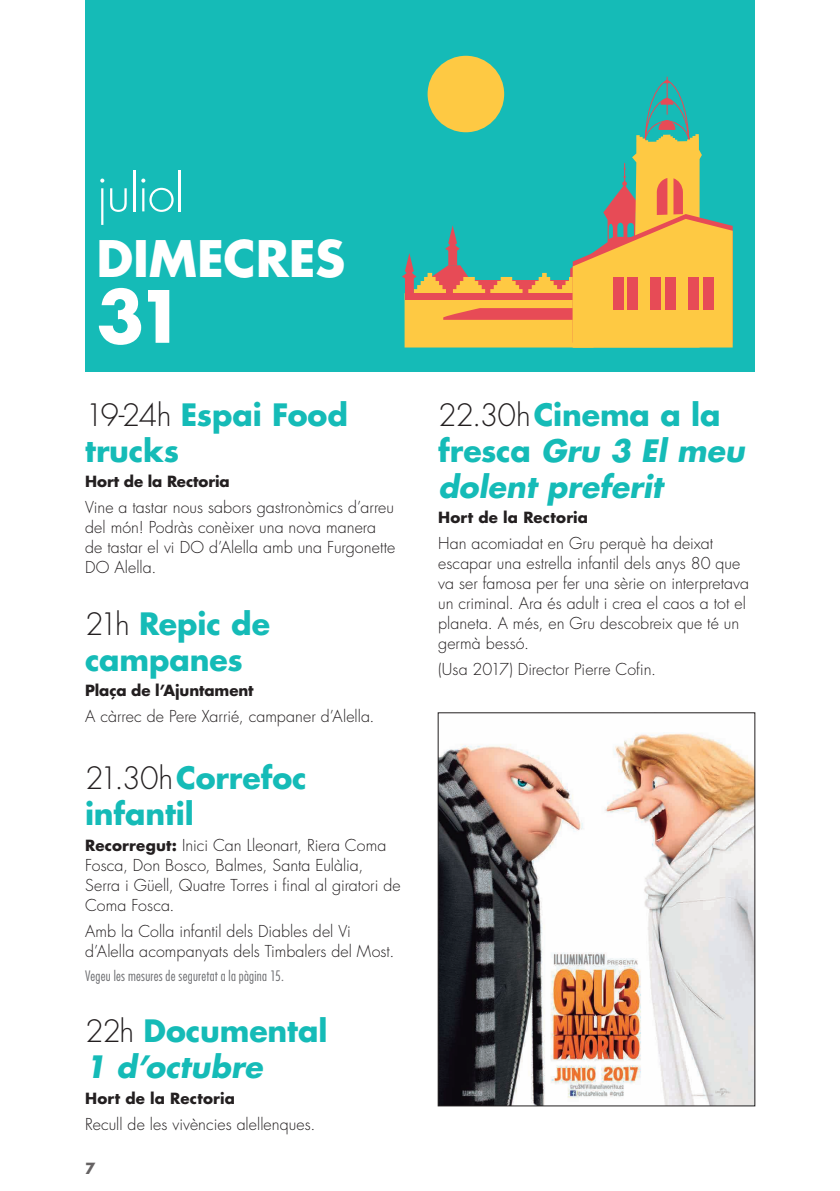
<style>
.page{position:relative;width:840px;height:1191px;background:#fff}
.page>*{position:absolute;margin:0;border:0;box-sizing:border-box;transform-origin:0 0}
.t1{font:700 70px "Futura Std";color:#fff}
.t2{font:300 50px "Futura Std";letter-spacing:-.025em;color:#fff}
.t3{font:700 49px "Futura Std";letter-spacing:-.005em;color:#fff}
.t4{font:700 30px/36px "Futura Std";letter-spacing:-.005em;color:#15bbb7}
.t5{font:italic 700 30px/36px "Futura Std";color:#15bbb7}
.t6{font:300 16px/20px "Futura Std";letter-spacing:.005em;color:#231f20}
.t7{font:700 15px "Futura Std";color:#231f20}
.t8{font:300 condensed 14px "Futura Std";letter-spacing:.02em;color:#6c6d70}
.s1{font-weight:300;color:#231f20}
.s2{font-weight:700;font-size:15px}
.s3{font-style:italic}
.s4{font-weight:300;font-style:normal;color:#231f20}
.s5{font-style:normal}
</style>
<div class="page">
<div style="left:85px;top:0;width:669px;height:371px;background:#15bbb7"></div>
<hr style="left:666px;top:77px;width:1px;height:37px;background:#e74b56">
<svg style="left:402px;top:80px;width:330px;height:267px"></svg>
<div style="left:612px;top:277px;width:11px;height:32px;background:#e74b56"></div>
<div style="left:627px;top:277px;width:10px;height:32px;background:#e74b56"></div>
<div style="left:650px;top:277px;width:10px;height:32px;background:#e74b56"></div>
<div style="left:665px;top:277px;width:10px;height:32px;background:#e74b56"></div>
<div style="left:687px;top:277px;width:11px;height:32px;background:#e74b56"></div>
<div style="left:702px;top:277px;width:11px;height:32px;background:#e74b56"></div>
<div style="left:427px;top:56px;width:77px;height:76px;background:#fec943;border-radius:50%"></div>
<img style="left:440px;top:733px;width:312px;height:371px">
<div style="left:438px;top:712px;width:316px;height:394px;border:1px solid #231f20"></div>
<h2 class="t2" style="left:96px;top:163px;width:90px">juliol</h2>
<h3 class="t3" style="left:96px;top:226px;width:250px">DIMECRES</h3>
<h1 class="t1" style="left:96px;top:270px;width:90px">31</h1>
<h3 class="t4" style="left:85px;top:396px;width:264px"><span class="s1">19-24h</span> Espai Food trucks</h3>
<p class="t7" style="left:85px;top:471px;width:146px">Hort de la Rectoria</p>
<p class="t6" style="left:85px;top:497px;width:311px">Vine a tastar nous sabors gastronòmics d’arreu del món! Podràs conèixer una nova manera de tastar el vi DO d’Alella amb una Furgonette DO Alella.</p>
<h3 class="t4" style="left:85px;top:605px;width:186px"><span class="s1">21h</span> Repic de campanes</h3>
<p class="t7" style="left:85px;top:680px;width:170px">Plaça de l’Ajuntament</p>
<p class="t6" style="left:85px;top:706px;width:291px">A càrrec de Pere Xarrié, campaner d’Alella.</p>
<h3 class="t4" style="left:85px;top:759px;width:223px"><span class="s1">21.30h</span>Correfoc infantil</h3>
<p class="t6" style="left:85px;top:835px;width:317px"><span class="s2">Recorregut:</span> Inici Can Lleonart, Riera Coma Fosca, Don Bosco, Balmes, Santa Eulàlia, Serra i Güell, Quatre Torres i final al giratori de Coma Fosca.</p>
<p class="t6" style="left:85px;top:921px;width:310px">Amb la Colla infantil dels Diables del Vi d’Alella acompanyats dels Timbalers del Most.</p>
<p class="t8" style="left:85px;top:968px;width:200px">Vegeu les mesures de seguretat a la pàgina 15.</p>
<h3 class="t4" style="left:85px;top:1012px;width:244px"><span class="s1">22h</span> Documental<br><span class="s3">1 d’octubre</span></h3>
<p class="t7" style="left:85px;top:1088px;width:151px">Hort de la Rectoria</p>
<p class="t6" style="left:85px;top:1114px;width:232px">Recull de les vivències alellenques.</p>
<p class="t7" style="left:85px;top:1158px;width:12px">7</p>
<h3 class="t5" style="left:438px;top:396px;width:308px"><span class="s4">22.30h</span><span class="s5">Cinema a la fresca</span> Gru 3 El meu dolent preferit</h3>
<p class="t7" style="left:438px;top:507px;width:151px">Hort de la Rectoria</p>
<p class="t6" style="left:438px;top:533px;width:312px">Han acomiadat en Gru perquè ha deixat escapar una estrella infantil dels anys 80 que va ser famosa per fer una sèrie on interpretava un criminal. Ara és adult i crea el caos a tot el planeta. A més, en Gru descobreix que té un germà bessó.</p>
<p class="t6" style="left:438px;top:659px;width:219px">(Usa 2017) Director Pierre Cofin.</p>
</div>
